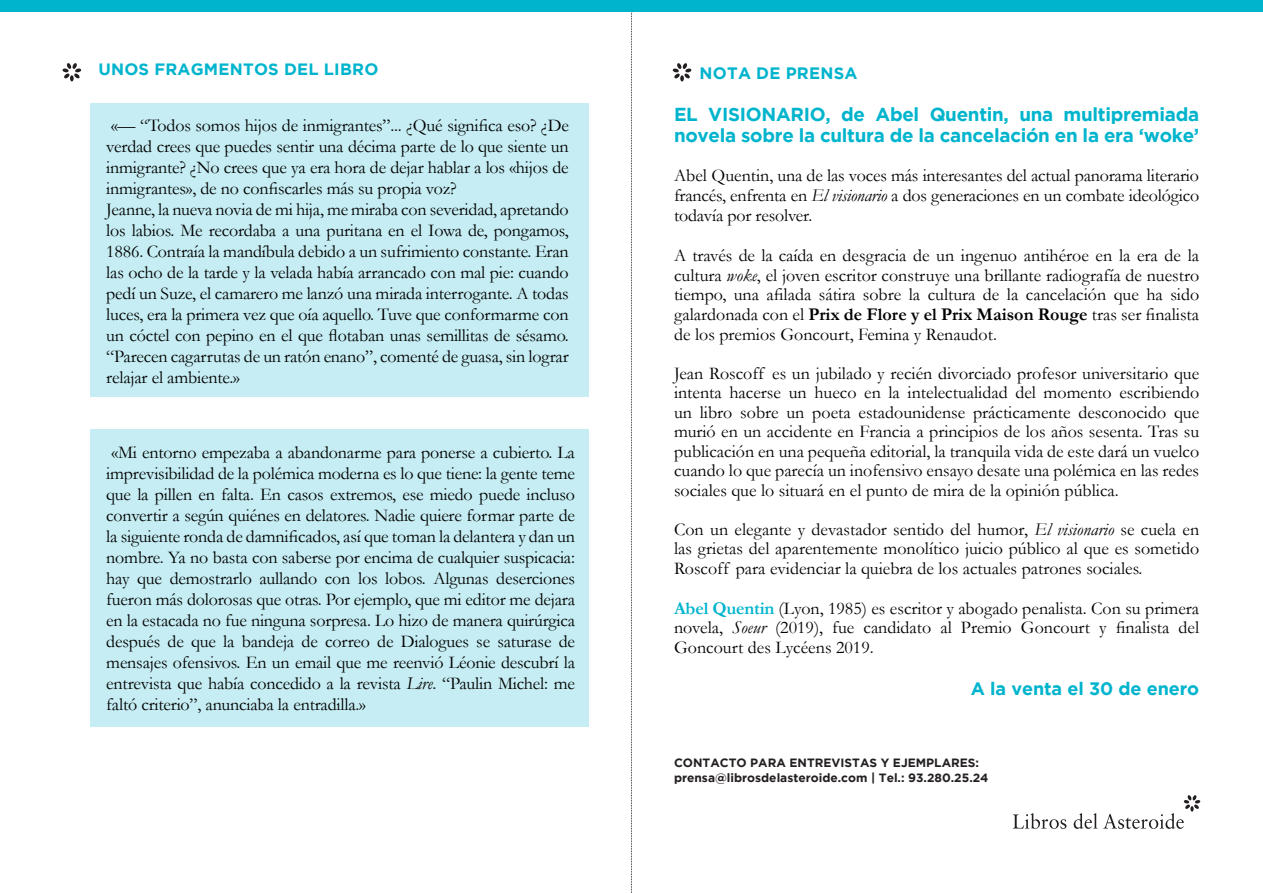
<style>
.page{position:relative;width:1263px;height:893px;background:#fff}
.page>*{position:absolute;margin:0;border:0;box-sizing:border-box;transform-origin:0 0}
.t1{font:700 18.75px/21px "Gotham";letter-spacing:-.015em;color:#00b4cd}
.t2{font:18px/21px "Garamond";letter-spacing:-.005em;color:#000;text-align:justify}
.t3{font:700 18px "Gotham";letter-spacing:-.005em;color:#00b4cd}
.t4{font:700 16.5px "Gotham";letter-spacing:.015em;color:#00b4cd}
.t5{font:700 12px "Gotham";color:#231f20}
.s1{font-style:italic}
.s2{font-weight:700}
.s3{font-weight:700;color:#00b4cd}
</style>
<div class="page">
<div style="left:90px;top:103px;width:499px;height:293px;background:#c5edf3"></div>
<svg style="left:631px;top:12px;width:1px;height:881px"></svg>
<svg style="left:1013px;top:795px;width:187px;height:34px"></svg>
<div style="left:0;top:0;width:1263px;height:12px;background:#00b4cd"></div>
<svg style="left:672px;top:63px;width:19px;height:19px"></svg>
<svg style="left:62px;top:63px;width:19px;height:19px"></svg>
<div style="left:90px;top:429px;width:499px;height:298px;background:#c5edf3"></div>
<p class="t4" style="left:98px;top:60px;width:282px">UNOS FRAGMENTOS DEL LIBRO</p>
<p class="t2" style="left:106px;top:114px;width:464px">«— “Todos somos hijos de inmigrantes”... ¿Qué significa eso? ¿De verdad crees que puedes sentir una décima parte de lo que siente un inmigrante? ¿No crees que ya era hora de dejar hablar a los «hijos de inmigrantes», de no confiscarles más su propia voz?</p>
<p class="t2" style="left:106px;top:198px;width:464px">Jeanne, la nueva novia de mi hija, me miraba con severidad, apretando los labios. Me recordaba a una puritana en el Iowa de, pongamos, 1886. Contraía la mandíbula debido a un sufrimiento constante. Eran las ocho de la tarde y la velada había arrancado con mal pie: cuando pedí un Suze, el camarero me lanzó una mirada interrogante. A todas luces, era la primera vez que oía aquello. Tuve que conformarme con un cóctel con pepino en el que flotaban unas semillitas de sésamo. “Parecen cagarrutas de un ratón enano”, comenté de guasa, sin lograr relajar el ambiente.»</p>
<p class="t2" style="left:106px;top:442px;width:470px">«Mi entorno empezaba a abandonarme para ponerse a cubierto. La imprevisibilidad de la polémica moderna es lo que tiene: la gente teme que la pillen en falta. En casos extremos, ese miedo puede incluso convertir a según quiénes en delatores. Nadie quiere formar parte de la siguiente ronda de damnificados, así que toman la delantera y dan un nombre. Ya no basta con saberse por encima de cualquier suspicacia: hay que demostrarlo aullando con los lobos. Algunas deserciones fueron más dolorosas que otras. Por ejemplo, que mi editor me dejara en la estacada no fue ninguna sorpresa. Lo hizo de manera quirúrgica después de que la bandeja de correo de Dialogues se saturase de mensajes ofensivos. En un email que me reenvió Léonie descubrí la entrevista que había concedido a la revista <span class="s1">Lire</span>. “Paulin Michel: me faltó criterio”, anunciaba la entradilla.»</p>
<p class="t4" style="left:700px;top:63px;width:159px">NOTA DE PRENSA</p>
<p class="t1" style="left:674px;top:103px;width:527px">EL VISIONARIO, de Abel Quentin, una multipremiada novela sobre la cultura de la cancelación en la era ‘woke’</p>
<p class="t2" style="left:674px;top:165px;width:527px;line-height:20px">Abel Quentin, una de las voces más interesantes del actual panorama literario francés, enfrenta en <span class="s1">El visionario</span> a dos generaciones en un combate ideológico todavía por resolver.</p>
<p class="t2" style="left:674px;top:245px;width:527px;line-height:19.6px">A través de la caída en desgracia de un ingenuo antihéroe en la era de la cultura <span class="s1">woke</span>, el joven escritor construye una brillante radiografía de nuestro tiempo, una afilada sátira sobre la cultura de la cancelación que ha sido galardonada con el <span class="s2">Prix de Flore y el Prix Maison Rouge</span> tras ser finalista de los premios Goncourt, Femina y Renaudot.</p>
<p class="t2" style="left:674px;top:363px;width:527px;line-height:19.5px">Jean Roscoff es un jubilado y recién divorciado profesor universitario que intenta hacerse un hueco en la intelectualidad del momento escribiendo un libro sobre un poeta estadounidense prácticamente desconocido que murió en un accidente en Francia a principios de los años sesenta. Tras su publicación en una pequeña editorial, la tranquila vida de este dará un vuelco cuando lo que parecía un inofensivo ensayo desate una polémica en las redes sociales que lo situará en el punto de mira de la opinión pública.</p>
<p class="t2" style="left:674px;top:519px;width:527px;line-height:19.5px">Con un elegante y devastador sentido del humor, <span class="s1">El visionario</span> se cuela en las grietas del aparentemente monolítico juicio público al que es sometido Roscoff para evidenciar la quiebra de los actuales patrones sociales.</p>
<p class="t2" style="left:674px;top:598px;width:527px;line-height:19.5px"><span class="s3">Abel Quentin</span> (Lyon, 1985) es escritor y abogado penalista. Con su primera novela, <span class="s1">Soeur</span> (2019), fue candidato al Premio Goncourt y finalista del Goncourt des Lycéens 2019.</p>
<p class="t3" style="left:971px;top:678px;width:230px">A la venta el 30 de enero</p>
<p class="t5" style="left:674px;top:755px;width:307px">CONTACTO PARA ENTREVISTAS Y EJEMPLARES:</p>
<p class="t5" style="left:674px;top:770px;width:316px">prensa@librosdelasteroide.com | Tel.: 93.280.25.24</p>
</div>
